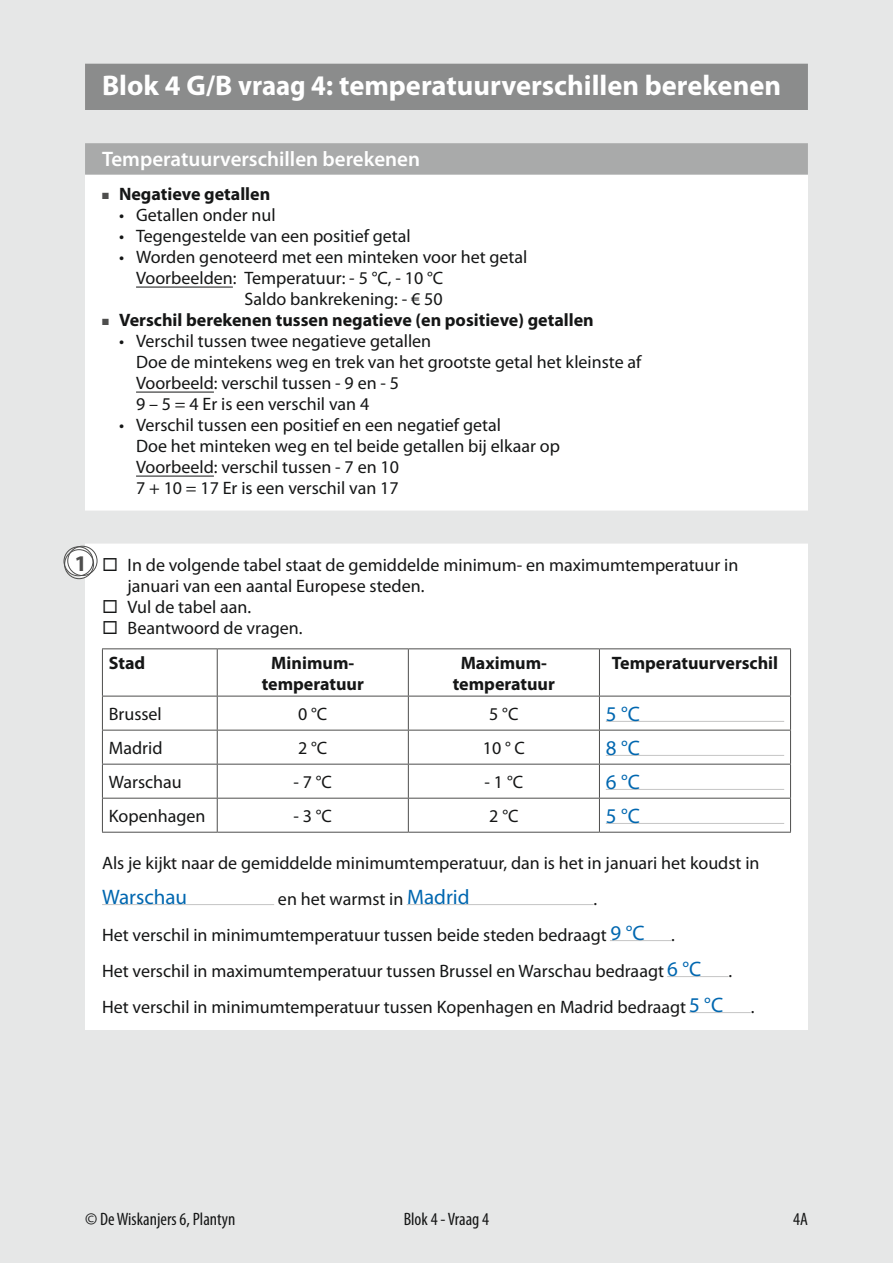
<style>
.page{position:relative;width:893px;height:1263px;background:#e6e7e7}
.page>*{position:absolute;margin:0;border:0;box-sizing:border-box;transform-origin:0 0}
.t1{font:700 28.5px "Myriad Pro";color:#fff}
.t2{font:700 22.5px "Myriad Pro";color:#4e4e4d}
.t3{font:21px/34px "Myriad Pro";color:#0067b0}
.t4{font:600 21px "Myriad Pro";color:#fff}
.t5{font:18px/21px "Myriad Pro";color:#151616}
.t6{font:700 18px/21px "Myriad Pro";color:#151616;text-align:center}
.t7{font:condensed 18px "Myriad Pro";color:#151616}
.s1{font-stretch:semi-condensed}
.s2{color:#4e4e4d}
.s3{font-weight:700}
</style>
<div class="page">
<div style="left:85px;top:64px;width:723px;height:965px;background:#fff"></div>
<div style="left:85px;top:64px;width:723px;height:46px;background:#8b8c8c"></div>
<div style="left:77px;top:110px;width:739px;height:33px;background:#e6e7e7"></div>
<div style="left:85px;top:143px;width:723px;height:32px;background:#a9aaaa"></div>
<hr style="left:136px;top:287px;width:97px;height:1px;background:#151616">
<hr style="left:136px;top:392px;width:78px;height:1px;background:#151616">
<hr style="left:136px;top:476px;width:78px;height:1px;background:#151616">
<div style="left:77px;top:511px;width:739px;height:33px;background:#e6e7e7"></div>
<hr style="left:102px;top:904px;width:172px;height:1px;background:#c5c5c5">
<hr style="left:407px;top:904px;width:187px;height:1px;background:#c5c5c5">
<hr style="left:610px;top:940px;width:61px;height:1px;background:#c5c5c5">
<hr style="left:667px;top:976px;width:61px;height:1px;background:#c5c5c5">
<hr style="left:689px;top:1012px;width:62px;height:1px;background:#c5c5c5">
<svg style="left:103px;top:649px;width:687px;height:183px"></svg>
<hr style="left:217px;top:649px;width:1px;height:47px;background:#4e4e4d">
<hr style="left:408px;top:649px;width:1px;height:47px;background:#4e4e4d">
<hr style="left:599px;top:649px;width:1px;height:47px;background:#4e4e4d">
<hr style="left:102px;top:696px;width:115px;height:1px;background:#4e4e4d">
<hr style="left:217px;top:696px;width:191px;height:1px;background:#4e4e4d">
<hr style="left:217px;top:696px;width:1px;height:34px;background:#4e4e4d">
<hr style="left:408px;top:696px;width:191px;height:1px;background:#4e4e4d">
<hr style="left:408px;top:696px;width:1px;height:34px;background:#4e4e4d">
<hr style="left:599px;top:696px;width:192px;height:1px;background:#4e4e4d">
<hr style="left:599px;top:696px;width:1px;height:34px;background:#4e4e4d">
<hr style="left:102px;top:730px;width:115px;height:1px;background:#4e4e4d">
<hr style="left:217px;top:730px;width:191px;height:1px;background:#4e4e4d">
<hr style="left:217px;top:730px;width:1px;height:34px;background:#4e4e4d">
<hr style="left:408px;top:730px;width:191px;height:1px;background:#4e4e4d">
<hr style="left:408px;top:730px;width:1px;height:34px;background:#4e4e4d">
<hr style="left:599px;top:730px;width:192px;height:1px;background:#4e4e4d">
<hr style="left:599px;top:730px;width:1px;height:34px;background:#4e4e4d">
<hr style="left:102px;top:764px;width:115px;height:1px;background:#4e4e4d">
<hr style="left:217px;top:764px;width:191px;height:1px;background:#4e4e4d">
<hr style="left:217px;top:764px;width:1px;height:34px;background:#4e4e4d">
<hr style="left:408px;top:764px;width:191px;height:1px;background:#4e4e4d">
<hr style="left:408px;top:764px;width:1px;height:34px;background:#4e4e4d">
<hr style="left:599px;top:764px;width:192px;height:1px;background:#4e4e4d">
<hr style="left:599px;top:764px;width:1px;height:34px;background:#4e4e4d">
<hr style="left:102px;top:798px;width:115px;height:1px;background:#4e4e4d">
<hr style="left:217px;top:798px;width:191px;height:1px;background:#4e4e4d">
<hr style="left:217px;top:798px;width:1px;height:34px;background:#4e4e4d">
<hr style="left:408px;top:798px;width:191px;height:1px;background:#4e4e4d">
<hr style="left:408px;top:798px;width:1px;height:34px;background:#4e4e4d">
<hr style="left:599px;top:798px;width:192px;height:1px;background:#4e4e4d">
<hr style="left:599px;top:798px;width:1px;height:34px;background:#4e4e4d">
<hr style="left:102px;top:648px;width:115px;height:1px;background:#4e4e4d">
<hr style="left:102px;top:649px;width:1px;height:47px;background:#4e4e4d">
<hr style="left:217px;top:648px;width:191px;height:1px;background:#4e4e4d">
<hr style="left:408px;top:648px;width:191px;height:1px;background:#4e4e4d">
<hr style="left:599px;top:648px;width:192px;height:1px;background:#4e4e4d">
<hr style="left:790px;top:649px;width:1px;height:47px;background:#4e4e4d">
<hr style="left:102px;top:696px;width:1px;height:34px;background:#4e4e4d">
<hr style="left:790px;top:696px;width:1px;height:34px;background:#4e4e4d">
<hr style="left:102px;top:730px;width:1px;height:34px;background:#4e4e4d">
<hr style="left:790px;top:730px;width:1px;height:34px;background:#4e4e4d">
<hr style="left:102px;top:764px;width:1px;height:34px;background:#4e4e4d">
<hr style="left:790px;top:764px;width:1px;height:34px;background:#4e4e4d">
<hr style="left:102px;top:798px;width:1px;height:34px;background:#4e4e4d">
<hr style="left:790px;top:798px;width:1px;height:34px;background:#4e4e4d">
<hr style="left:102px;top:832px;width:115px;height:1px;background:#4e4e4d">
<hr style="left:217px;top:832px;width:191px;height:1px;background:#4e4e4d">
<hr style="left:408px;top:832px;width:191px;height:1px;background:#4e4e4d">
<hr style="left:599px;top:832px;width:192px;height:1px;background:#4e4e4d">
<hr style="left:606px;top:721px;width:178px;height:1px;background:#c5c5c5">
<hr style="left:606px;top:755px;width:178px;height:1px;background:#c5c5c5">
<hr style="left:606px;top:789px;width:178px;height:1px;background:#c5c5c5">
<hr style="left:606px;top:823px;width:178px;height:1px;background:#c5c5c5">
<svg style="left:66px;top:547px;width:30px;height:30px"></svg>
<div style="left:68px;top:546px;width:29px;height:30px;border:1px solid #4e4e4d;border-radius:50%"></div>
<div style="left:64px;top:547px;width:29px;height:29px;border:1px solid #4e4e4d;border-radius:50%"></div>
<div style="left:64px;top:549px;width:30px;height:30px;border:1px solid #4e4e4d;border-radius:50%"></div>
<p class="t1" style="left:102px;top:70px;width:681px">Blok 4 G/B <span class="s1">vraag 4</span>: temperatuurverschillen berekenen</p>
<p class="t4" style="left:102px;top:147px;width:319px">Temperatuurverschillen berekenen</p>
<p class="t6" style="left:102px;top:184px;width:170px"><span class="s2">■</span> Negatieve getallen</p>
<p class="t5" style="left:119px;top:205px;width:158px">• Getallen onder nul</p>
<p class="t5" style="left:119px;top:226px;width:293px">• Tegengestelde van een positief getal</p>
<p class="t5" style="left:119px;top:247px;width:410px">• Worden genoteerd met een minteken voor het getal</p>
<p class="t5" style="left:136px;top:268px;width:309px">Voorbeelden: Temperatuur: - 5 °C, - 10 °C</p>
<p class="t5" style="left:245px;top:289px;width:200px">Saldo bankrekening: - € 50</p>
<p class="t6" style="left:102px;top:310px;width:493px"><span class="s2">■</span> Verschil berekenen tussen negatieve (en positieve) getallen</p>
<p class="t5" style="left:136px;top:331px;width:507px;text-indent:-17px">• Verschil tussen twee negatieve getallen<br>Doe de mintekens weg en trek van het grootste getal het kleinste af Voorbeeld: verschil tussen - 9 en - 5<br>9 – 5 = 4 Er is een verschil van 4</p>
<p class="t5" style="left:136px;top:415px;width:425px;text-indent:-17px">• Verschil tussen een positief en een negatief getal<br>Doe het minteken weg en tel beide getallen bij elkaar op Voorbeeld: verschil tussen - 7 en 10<br>7 + 10 = 17 Er is een verschil van 17</p>
<p class="t2" style="left:75px;top:551px;width:14px">1</p>
<p class="t5" style="left:128px;top:555px;width:612px;text-indent:-26px">◻ In de volgende tabel staat de gemiddelde minimum- en maximumtemperatuur in januari van een aantal Europese steden.</p>
<p class="t5" style="left:102px;top:597px;width:151px">◻ Vul de tabel aan.</p>
<p class="t5" style="left:109px;top:611px;width:195px;line-height:34.7px;text-indent:-7px">◻ Beantwoord de vragen.<br><span class="s3">Stad</span></p>
<p class="t6" style="left:262px;top:652px;width:104px">Minimum&shy;temperatuur</p>
<p class="t6" style="left:453px;top:652px;width:104px">Maximum&shy;temperatuur</p>
<p class="t6" style="left:612px;top:652px;width:168px">Temperatuurverschil</p>
<p class="t3" style="left:606px;top:697px;width:36px;text-align:justify">5 °C 8 °C 6 °C 5 °C</p>
<p class="t5" style="left:109px;top:704px;width:55px">Brussel</p>
<p class="t5" style="left:298px;top:704px;width:31px">0 °C</p>
<p class="t5" style="left:489px;top:704px;width:31px">5 °C</p>
<p class="t5" style="left:109px;top:738px;width:55px">Madrid</p>
<p class="t5" style="left:298px;top:738px;width:31px">2 °C</p>
<p class="t5" style="left:483px;top:738px;width:44px">10 ° C</p>
<p class="t5" style="left:109px;top:772px;width:74px">Warschau</p>
<p class="t5" style="left:293px;top:772px;width:40px">- 7 °C</p>
<p class="t5" style="left:485px;top:772px;width:40px">- 1 °C</p>
<p class="t5" style="left:109px;top:806px;width:98px">Kopenhagen</p>
<p class="t5" style="left:293px;top:806px;width:40px">- 3 °C</p>
<p class="t5" style="left:489px;top:806px;width:31px">2 °C</p>
<p class="t5" style="left:278px;top:845px;width:483px;line-height:36px;text-indent:-176px">Als je kijkt naar de gemiddelde minimumtemperatuur, dan is het in januari het koudst in en het warmst in</p>
<p class="t5" style="left:102px;top:881px;width:506px;line-height:36px;text-indent:491px">.<br>Het verschil in minimumtemperatuur tussen beide steden bedraagt</p>
<p class="t3" style="left:102px;top:880px;width:87px">Warschau</p>
<p class="t3" style="left:407px;top:880px;width:64px">Madrid</p>
<p class="t3" style="left:611px;top:916px;width:36px">9 °C</p>
<p class="t5" style="left:671px;top:924px;width:5px">.</p>
<p class="t3" style="left:689px;top:951px;width:36px;line-height:36.2px;text-indent:-22px">6 °C<br>5 °C</p>
<p class="t5" style="left:102px;top:960px;width:563px">Het verschil in maximumtemperatuur tussen Brussel en Warschau bedraagt</p>
<p class="t5" style="left:728px;top:960px;width:5px">.</p>
<p class="t5" style="left:102px;top:996px;width:586px">Het verschil in minimumtemperatuur tussen Kopenhagen en Madrid bedraagt</p>
<p class="t5" style="left:751px;top:996px;width:5px">.</p>
<p class="t7" style="left:85px;top:1210px;width:152px">© De Wiskanjers 6, Plantyn</p>
<p class="t7" style="left:404px;top:1210px;width:87px">Blok 4 - Vraag 4</p>
<p class="t7" style="left:793px;top:1210px;width:16px">4A</p>
</div>
